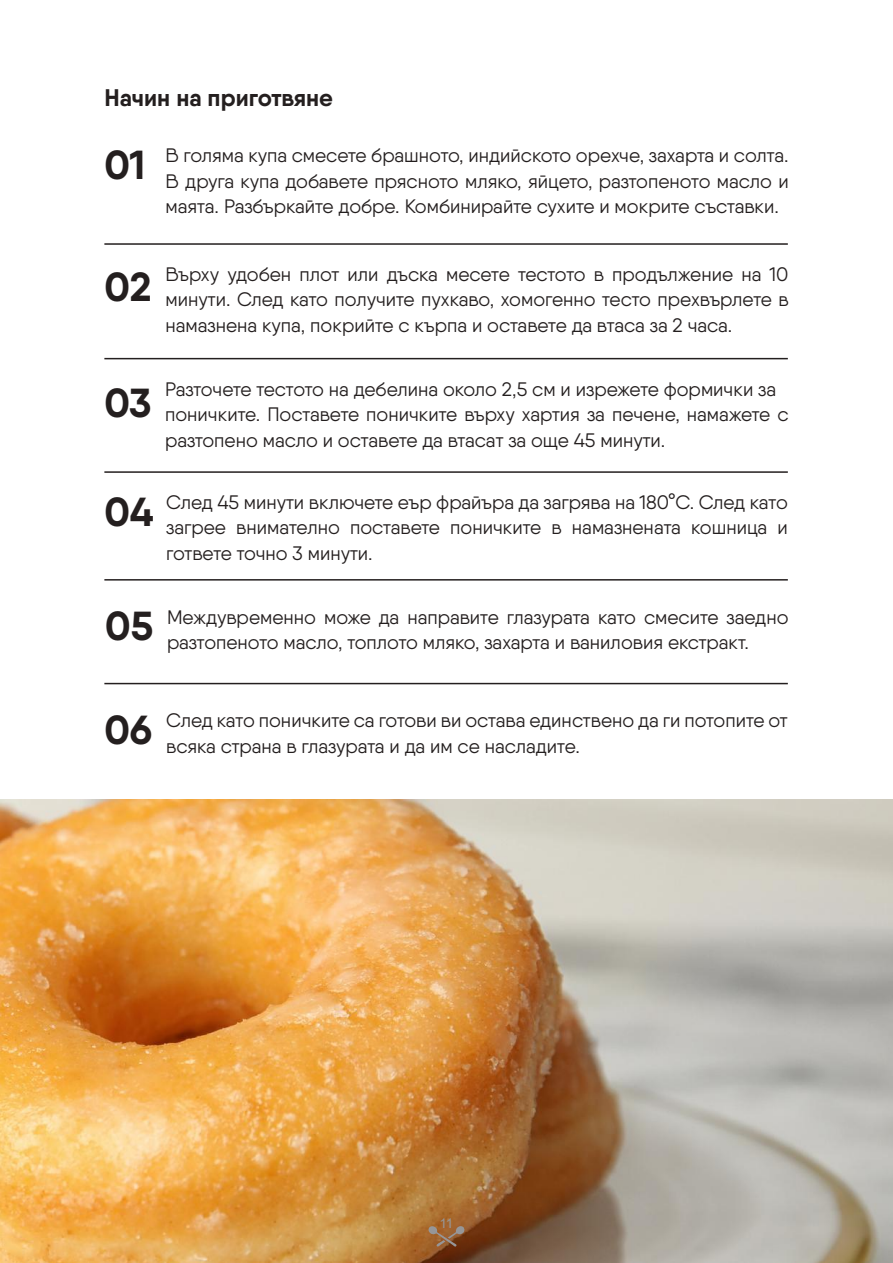
<style>
.page{position:relative;width:893px;height:1263px;background:#fff}
.page>*{position:absolute;margin:0;border:0;box-sizing:border-box;transform-origin:0 0}
.t1{font:700 40.5px "Qanelas";color:#241f1f}
.t2{font:700 24px "Qanelas";color:#241f1f}
.t3{font:19.5px/25.5px "Qanelas";color:#241f1f;text-align:justify}
.t4{font:13.5px "Arial";color:#969698}
</style>
<div class="page">
<img style="left:0;top:799px;width:893px;height:464px">
<hr style="left:104px;top:243px;width:684px;height:2px;background:#241f1f">
<hr style="left:104px;top:358px;width:684px;height:1px;background:#241f1f">
<hr style="left:104px;top:471px;width:684px;height:2px;background:#241f1f">
<hr style="left:104px;top:579px;width:684px;height:2px;background:#241f1f">
<hr style="left:104px;top:683px;width:684px;height:1px;background:#241f1f">
<svg style="left:428px;top:1226px;width:38px;height:21px"></svg>
<p class="t2" style="left:104px;top:83px;width:230px">Начин на приготвяне</p>
<p class="t3" style="left:166px;top:142px;width:625px">В голяма купа смесете брашното, индийското орехче, захарта и солта.<br>В друга купа добавете прясното мляко, яйцето, разтопеното масло и маята. Разбъркайте добре. Комбинирайте сухите и мокрите съставки.</p>
<h1 class="t1" style="left:104px;top:139px;width:43px">01</h1>
<h1 class="t1" style="left:104px;top:261px;width:49px">02</h1>
<p class="t3" style="left:166px;top:261px;width:624px">Върху удобен плот или дъска месете тестото в продължение на 10 минути. След като получите пухкаво, хомогенно тесто прехвърлете в намазнена купа, покрийте с кърпа и оставете да втаса за 2 часа.</p>
<h1 class="t1" style="left:104px;top:377px;width:49px">03</h1>
<p class="t3" style="left:165px;top:376px;width:625px;text-align:left">Разточете тестото на дебелина около 2,5 см и изрежете формички за поничките. Поставете поничките върху хартия за печене, намажете с разтопено масло и оставете да втасат за още 45 минути.</p>
<h1 class="t1" style="left:104px;top:486px;width:51px">04</h1>
<p class="t3" style="left:166px;top:489px;width:623px">След 45 минути включете еър фрайъра да загрява на 180°C. След като загрее внимателно поставете поничките в намазнената кошница и гответе точно 3 минути.</p>
<p class="t3" style="left:105px;top:604px;width:685px;text-indent:62px">Междувременно може да направите глазурата като смесите заедно<br><sup>05</sup> разтопеното масло, топлото мляко, захарта и ваниловия екстракт.</p>
<p class="t3" style="left:104px;top:707px;width:685px;text-indent:62px">След като поничките са готови ви остава единствено да ги потопите от<br><sup>06</sup> всяка страна в глазурата и да им се насладите.</p>
<p class="t4" style="left:439px;top:1214px;width:16px">11</p>
</div>
